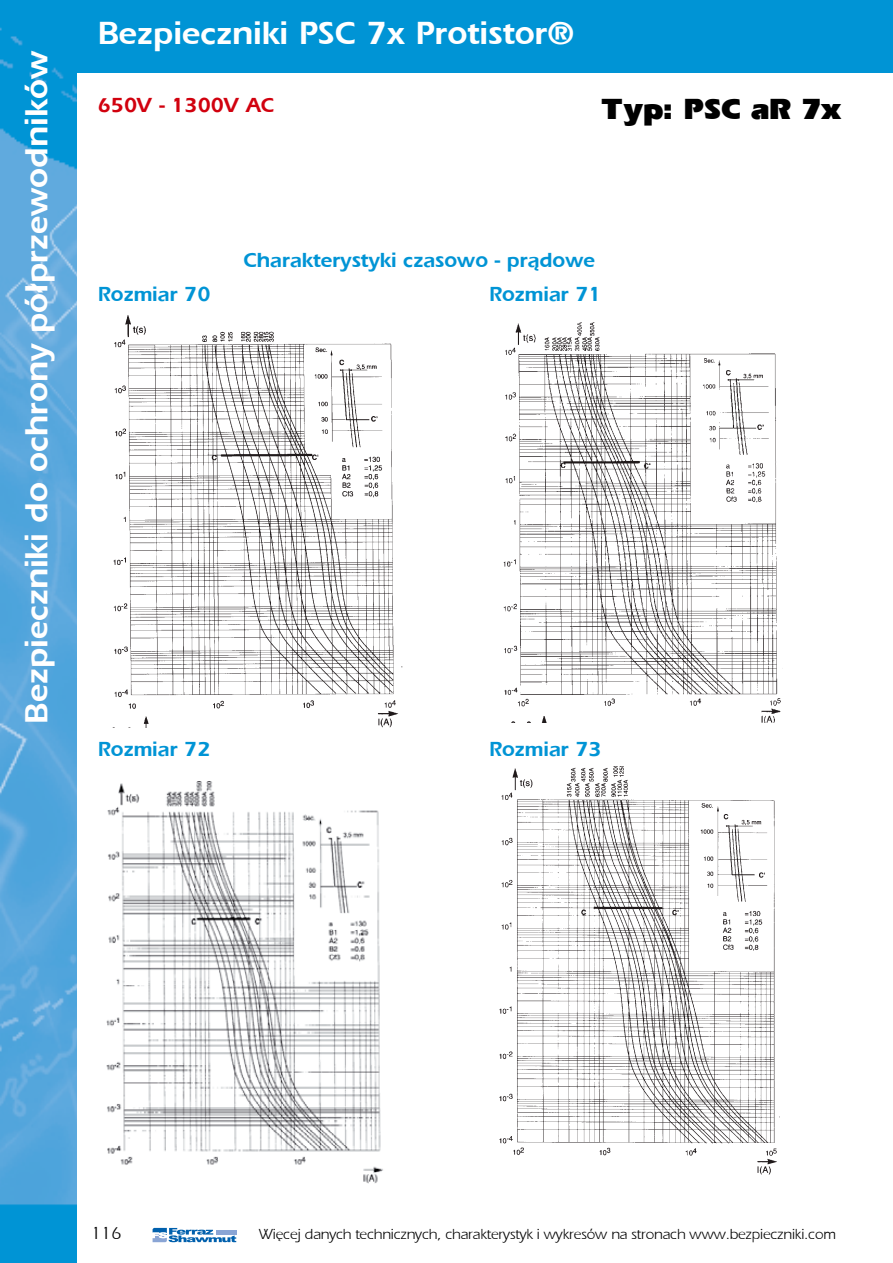
<style>
.page{position:relative;width:893px;height:1263px;background:#fff}
.page>*{position:absolute;margin:0;border:0;box-sizing:border-box;transform-origin:0 0}
.t1{font:33px "Erie Blackpl";color:#fff}
.t2{font:700 30px "Erie Blackpl";color:#000}
.t3{font:21px "Erie Blackpl";color:#0094d5}
.t4{font:21px "Erie Blackpl";color:#d1010e}
.t5{font:18px "Eriepl";color:#000}
.t6{font:15px "Eriepl";letter-spacing:-.01em;color:#000}
</style>
<div class="page">
<div style="left:77px;top:0;width:816px;height:72px;background:#0094d5"></div>
<img style="left:0;top:0;width:77px;height:1263px">
<svg style="left:153px;top:1228px;width:83px;height:14px"></svg>
<hr style="left:216px;top:1230px;width:20px;height:4px;background:#8aa5d5">
<img style="left:113px;top:315px;width:289px;height:412px">
<img style="left:503px;top:322px;width:280px;height:395px">
<img style="left:511px;top:717px;width:264px;height:6px">
<img style="left:106px;top:782px;width:277px;height:402px">
<img style="left:499px;top:767px;width:281px;height:408px">
<p class="t1" style="left:17px;top:724px;width:674px;rotate:-90deg">Bezpieczniki do ochrony półprzewodników</p>
<p class="t1" style="left:98px;top:14px;width:477px">Bezpieczniki PSC 7x Protistor®</p>
<p class="t4" style="left:98px;top:93px;width:178px">650V - 1300V AC</p>
<p class="t2" style="left:602px;top:92px;width:241px">Typ: PSC aR 7x</p>
<p class="t3" style="left:243px;top:248px;width:353px">Charakterystyki czasowo - prądowe</p>
<p class="t3" style="left:98px;top:281px;width:114px">Rozmiar 70</p>
<p class="t3" style="left:489px;top:281px;width:114px">Rozmiar 71</p>
<p class="t3" style="left:98px;top:737px;width:114px">Rozmiar 72</p>
<p class="t3" style="left:489px;top:737px;width:114px">Rozmiar 73</p>
<p class="t5" style="left:91px;top:1223px;width:32px">116</p>
<p class="t6" style="left:259px;top:1226px;width:578px">Więcej danych technicznych, charakterystyk i wykresów na stronach www.bezpieczniki.com</p>
</div>
